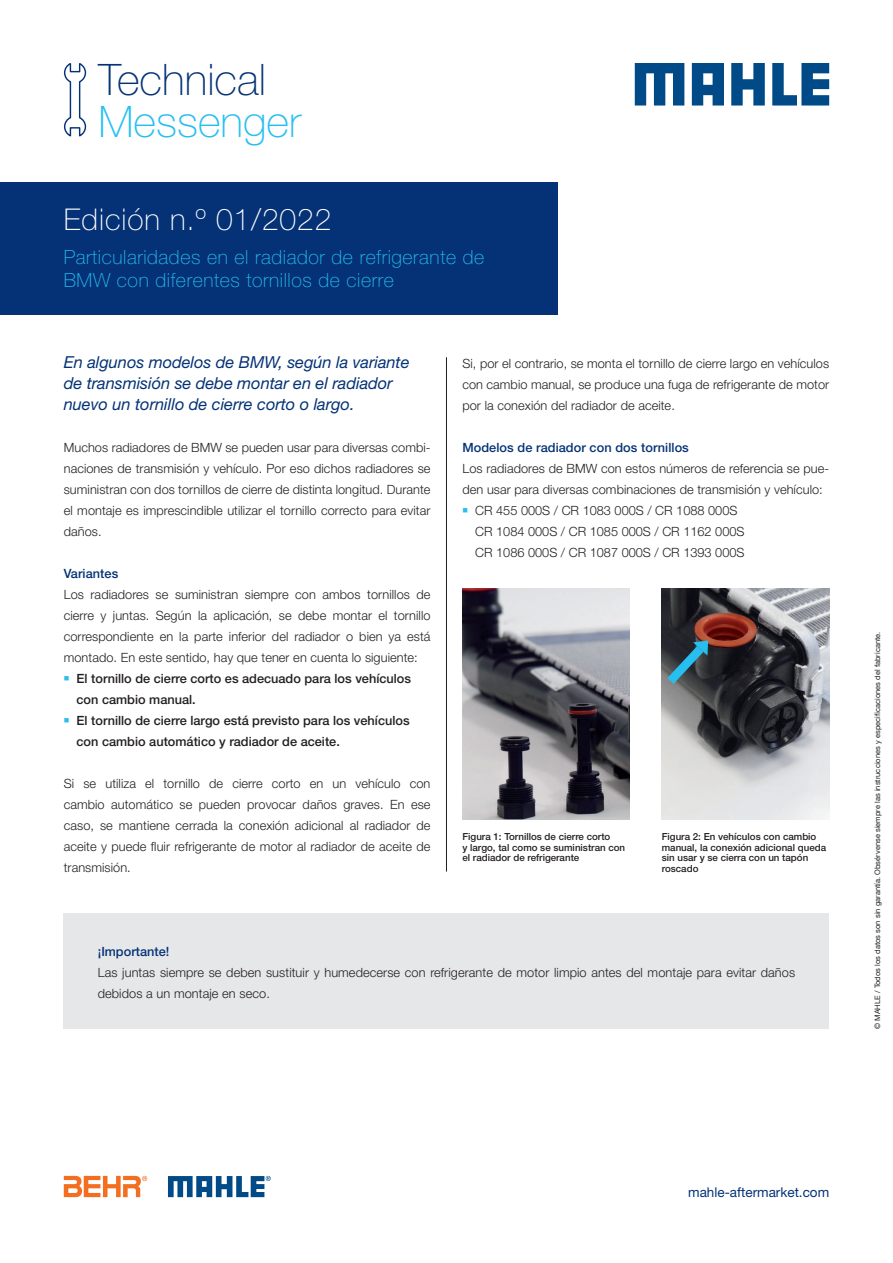
<style>
.page{position:relative;width:893px;height:1263px;background:#fff}
.page>*{position:absolute;margin:0;border:0;box-sizing:border-box;transform-origin:0 0}
.t1{font:100 43.5px "Helvetica Neue LT Pro";color:#053276}
.t2{font:100 43.5px "Helvetica Neue LT Pro";color:#26bff0}
.t3{font:100 30px "Helvetica Neue LT Pro";letter-spacing:.03em;color:#fff}
.t4{font:100 19.5px/23.4px "Helvetica Neue LT Pro";letter-spacing:.03em;color:#26bff0}
.t5{font:italic 16.5px/21px "Helvetica Neue LT Pro";letter-spacing:-.005em;color:#053276}
.t6{font:13.5px "Helvetica Neue LT Pro";color:#053276}
.t7{font:300 12.75px/21px "Helvetica Neue LT Pro";letter-spacing:.005em;color:#231f20;text-align:justify}
.t8{font:500 12.75px/21px "Helvetica Neue LT Pro";color:#231f20}
.t9{font:500 12.75px "Helvetica Neue LT Pro";letter-spacing:.005em;color:#053276}
.t10{font:500 9.75px/10.5px "Helvetica Neue LT Pro";color:#231f20}
.t11{font:7.5px "Helvetica Neue LT Com";letter-spacing:.005em;color:#231f20}
.s1{color:#26bff0}
</style>
<div class="page">
<svg style="left:64px;top:63px;width:23px;height:74px"></svg>
<div style="left:64px;top:914px;width:765px;height:115px;background:#e6e7e9"></div>
<div style="left:0;top:183px;width:557px;height:132px;background:#053276"></div>
<svg style="left:168px;top:1176px;width:103px;height:21px"></svg>
<svg style="left:64px;top:1175px;width:83px;height:22px"></svg>
<hr style="left:446px;top:357px;width:1px;height:515px;background:#231f20">
<img style="left:462px;top:588px;width:168px;height:231px">
<img style="left:662px;top:588px;width:167px;height:231px">
<svg style="left:667px;top:641px;width:41px;height:43px;background:#325d6c"></svg>
<svg style="left:635px;top:63px;width:49px;height:43px"></svg>
<svg style="left:731px;top:63px;width:34px;height:43px"></svg>
<svg style="left:772px;top:63px;width:57px;height:43px"></svg>
<svg style="left:692px;top:63px;width:32px;height:43px"></svg>
<h1 class="t1" style="left:98px;top:53px;width:169px">Technical</h1>
<h1 class="t2" style="left:98px;top:95px;width:204px">Messenger</h1>
<h2 class="t3" style="left:64px;top:201px;width:269px">Edición n.º 01/2022</h2>
<h3 class="t4" style="left:64px;top:245px;width:422px">Particularidades en el radiador de refrigerante de<br>BMW con diferentes tornillos de cierre</h3>
<p class="t5" style="left:64px;top:351px;width:347px">En algunos modelos de BMW, según la variante de transmisión se debe montar en el radiador nuevo un tornillo de cierre corto o largo.</p>
<p class="t7" style="left:64px;top:436px;width:368px">Muchos radiadores de BMW se pueden usar para diversas combi&shy;naciones de transmisión y vehículo. Por eso dichos radiadores se suministran con dos tornillos de cierre de distinta longitud. Durante el montaje es imprescindible utilizar el tornillo correcto para evitar daños.</p>
<p class="t9" style="left:64px;top:565px;width:56px">Variantes</p>
<p class="t7" style="left:64px;top:583px;width:368px">Los radiadores se suministran siempre con ambos tornillos de cierre y juntas. Según la aplicación, se debe montar el tornillo correspondiente en la parte inferior del radiador o bien ya está montado. En este sentido, hay que tener en cuenta lo siguiente:</p>
<p class="t8" style="left:77px;top:667px;width:336px;text-indent:-13px"><span class="s1">■</span> El tornillo de cierre corto es adecuado para los vehículos con cambio manual.</p>
<p class="t8" style="left:77px;top:709px;width:335px;text-indent:-13px"><span class="s1">■</span> El tornillo de cierre largo está previsto para los vehículos con cambio automático y radiador de aceite.</p>
<p class="t7" style="left:64px;top:772px;width:368px">Si se utiliza el tornillo de cierre corto en un vehículo con cambio automático se pueden provocar daños graves. En ese caso, se mantiene cerrada la conexión adicional al radiador de aceite y puede fluir refrigerante de motor al radiador de aceite de transmisión.</p>
<p class="t7" style="left:462px;top:352px;width:368px">Si, por el contrario, se monta el tornillo de cierre largo en vehículos con cambio manual, se produce una fuga de refrigerante de motor por la conexión del radiador de aceite.</p>
<p class="t9" style="left:462px;top:439px;width:228px">Modelos de radiador con dos tornillos</p>
<p class="t7" style="left:462px;top:457px;width:368px">Los radiadores de BMW con estos números de referencia se pue&shy;den usar para diversas combinaciones de transmisión y vehículo:</p>
<p class="t7" style="left:475px;top:499px;width:271px;text-align:left;text-indent:-13px"><span class="s1">■</span> CR 455 000S / CR 1083 000S / CR 1088 000S<br>CR 1084 000S / CR 1085 000S / CR 1162 000S<br>CR 1086 000S / CR 1087 000S / CR 1393 000S</p>
<p class="t10" style="left:462px;top:831px;width:164px">Figura 1: Tornillos de cierre corto<br>y largo, tal como se suministran con el radiador de refrigerante</p>
<p class="t10" style="left:662px;top:831px;width:166px">Figura 2: En vehículos con cambio manual, la conexión adicional queda sin usar y se cierra con un tapón roscado</p>
<p class="t9" style="left:98px;top:943px;width:73px">¡Importante!</p>
<p class="t7" style="left:98px;top:961px;width:699px">Las juntas siempre se deben sustituir y humedecerse con refrigerante de motor limpio antes del montaje para evitar daños debidos a un montaje en seco.</p>
<p class="t11" style="left:873px;top:1029px;width:399px;rotate:-90deg">© MAHLE / Todos los datos son sin garantía. Obsérvense siempre las instrucciones y especificaciones del fabricante.</p>
<p class="t6" style="left:688px;top:1184px;width:143px">mahle-aftermarket.com</p>
</div>
